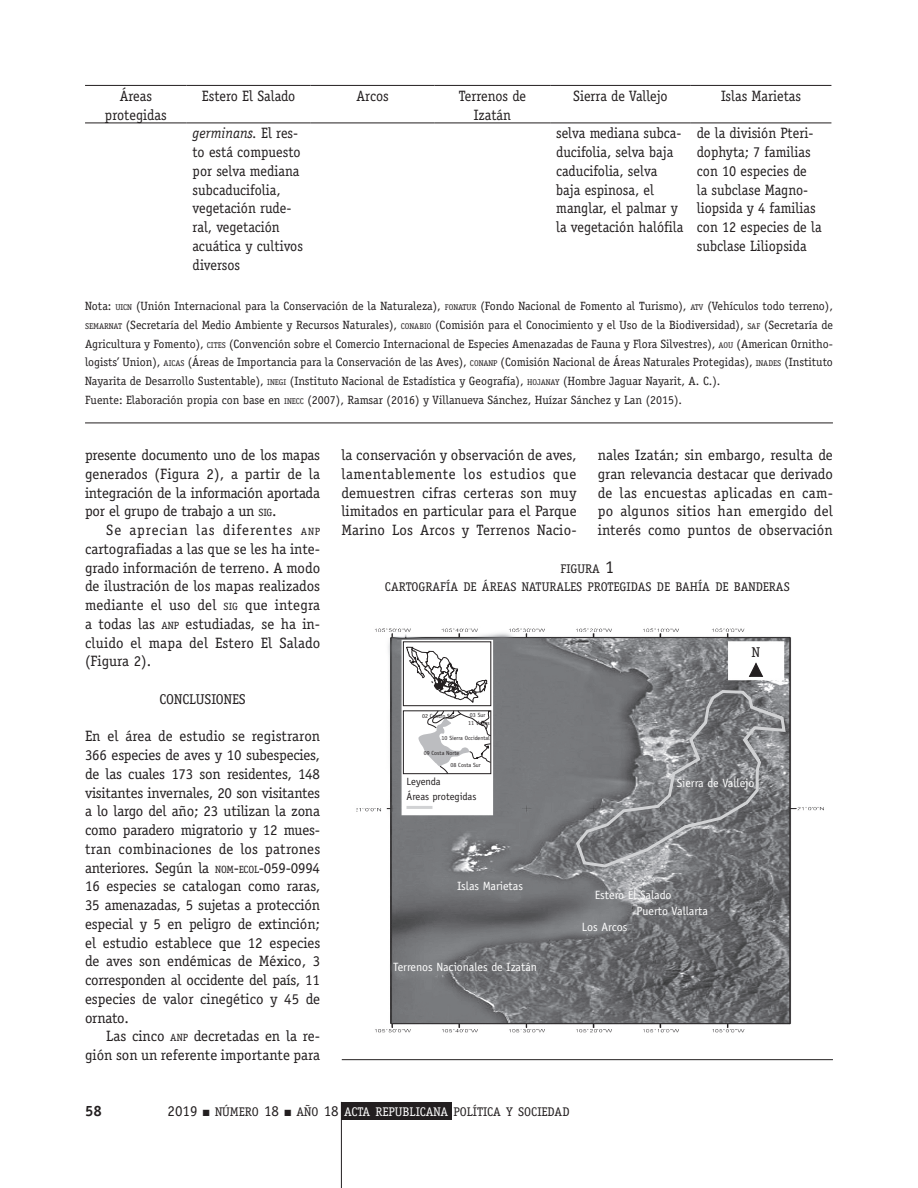
<style>
.page{position:relative;width:918px;height:1188px;background:#fff}
.page>*{position:absolute;margin:0;border:0;box-sizing:border-box;transform-origin:0 0}
.t1{font:15px/18.8px "Officina Serif";color:#231f20;text-align:justify}
.t2{font:15px/18.8px "Officina Serif";color:#231f20;scale:.95 1}
.t3{font:700 15px "Officina Serif";color:#231f20}
.t4{font:14.25px "Officina Serif";color:#231f20}
.t5{font:12.6px/18.8px "Officina Serif";color:#231f20;text-align:center}
.t6{font:12px/18.8px "Officina Serif";color:#231f20}
.t7{font:12px "Officina Sans";color:#fff}
.t8{font:10.5px/15px "Officina Sans";color:#231f20}
.t9{font:6px/8.4px "Officina Sans";color:#231f20}
.s1{font-style:italic}
.s2{font-size:8.4px}
.s3{font-size:10.5px}
.s4{font-style:inherit}
.s5{font-size:18px}
.s6{font-size:15px}
.s7{color:#fff}
</style>
<div class="page">
<div style="left:341px;top:1102px;width:110px;height:18px;background:#231f20"></div>
<hr style="left:341px;top:1102px;width:1px;height:86px;background:#231f20">
<hr style="left:85px;top:85px;width:102px;height:1px;background:#231f20">
<hr style="left:187px;top:85px;width:124px;height:1px;background:#231f20">
<hr style="left:311px;top:85px;width:124px;height:1px;background:#231f20">
<hr style="left:435px;top:85px;width:115px;height:1px;background:#231f20">
<hr style="left:550px;top:85px;width:141px;height:1px;background:#231f20">
<hr style="left:691px;top:85px;width:140px;height:1px;background:#231f20">
<hr style="left:85px;top:123px;width:102px;height:1px;background:#231f20">
<hr style="left:187px;top:123px;width:124px;height:1px;background:#231f20">
<hr style="left:311px;top:123px;width:124px;height:1px;background:#231f20">
<hr style="left:435px;top:123px;width:115px;height:1px;background:#231f20">
<hr style="left:550px;top:123px;width:141px;height:1px;background:#231f20">
<hr style="left:691px;top:123px;width:140px;height:1px;background:#231f20">
<hr style="left:85px;top:423px;width:748px;height:1px;background:#231f20">
<hr style="left:342px;top:1059px;width:491px;height:1px;background:#231f20">
<img style="left:356px;top:628px;width:468px;height:405px">
<svg style="left:406px;top:647px;width:81px;height:56px"></svg>
<svg style="left:418px;top:710px;width:73px;height:62px"></svg>
<div style="left:403px;top:711px;width:88px;height:63px;border:1px solid #231f20"></div>
<div style="left:403px;top:642px;width:88px;height:64px;border:1px solid #231f20"></div>
<svg style="left:574px;top:688px;width:213px;height:181px"></svg>
<hr style="left:407px;top:806px;width:25px;height:3px;background:#d1d2d4">
<svg style="left:749px;top:663px;width:14px;height:13px"></svg>
<p class="t2" style="left:105px;top:86px;width:67px;text-align:center">Áreas protegidas</p>
<p class="t2" style="left:202px;top:86px;width:100px">Estero El Salado</p>
<p class="t2" style="left:357px;top:86px;width:35px">Arcos</p>
<p class="t2" style="left:459px;top:86px;width:72px;text-align:center">Terrenos de<br>Izatán</p>
<p class="t2" style="left:573px;top:86px;width:101px">Sierra de Vallejo</p>
<p class="t2" style="left:721px;top:86px;width:86px">Islas Marietas</p>
<p class="t2" style="left:193px;top:124px;width:118px"><span class="s1">germinans.</span> El res&shy;to está compuesto por selva mediana subcaducifolia, vegetación rude&shy;ral, vegetación acuática y cultivos diversos</p>
<p class="t2" style="left:556px;top:124px;width:135px">selva mediana subca&shy;ducifolia, selva baja caducifolia, selva baja espinosa, el manglar, el palmar y la vegetación halófila</p>
<p class="t2" style="left:697px;top:124px;width:133px">de la división Pteri&shy;dophyta; 7 familias con 10 especies de<br>la subclase Magno&shy;liopsida y 4 familias con 12 especies de la subclase Liliopsida</p>
<p class="t6" style="left:85px;top:297px;width:749px">Nota: <span class="s2">UICN</span> (Unión Internacional para la Conservación de la Naturaleza), <span class="s2">FONATUR</span> (Fondo Nacional de Fomento al Turismo), <span class="s2">ATV</span> (Vehículos todo terreno), <span class="s2">SEMARNAT</span> (Secretaría del Medio Ambiente y Recursos Naturales), <span class="s2">CONABIO</span> (Comisión para el Conocimiento y el Uso de la Biodiversidad), <span class="s2">SAF</span> (Secretaría de Agricultura y Fomento), <span class="s2">CITES</span> (Convención sobre el Comercio Internacional de Especies Amenazadas de Fauna y Flora Silvestres), <span class="s2">AOU</span> (American Ornitho&shy;logists’ Union), <span class="s2">AICAS</span> (Áreas de Importancia para la Conservación de las Aves), <span class="s2">CONANP</span> (Comisión Nacional de Áreas Naturales Protegidas), <span class="s2">INADES</span> (Instituto Nayarita de Desarrollo Sustentable), <span class="s2">INEGI</span> (Instituto Nacional de Estadística y Geografía), <span class="s2">HOJANAY</span> (Hombre Jaguar Nayarit, A. C.).<br>Fuente: Elaboración propia con base en <span class="s2">INECC</span> (2007), Ramsar (2016) y Villanueva Sánchez, Huízar Sánchez y Lan (2015).</p>
<p class="t1" style="left:85px;top:446px;width:237px">presente documento uno de los mapas generados (Figura 2), a partir de la integración de la información aportada por el grupo de trabajo a un <span class="s3">SIG</span>.</p>
<p class="t1" style="left:85px;top:521px;width:237px;text-indent:21px">Se aprecian las diferentes <span class="s3">ANP </span>cartografiadas a las que se les ha inte&shy;grado información de terreno. A modo de ilustración de los mapas realizados mediante el uso del <span class="s3">SIG</span> que integra a todas las <span class="s3">ANP</span> estudiadas, se ha in&shy;cluido el mapa del Estero El Salado (Figura 2).</p>
<p class="t4" style="left:159px;top:691px;width:88px">CONCLUSIONES</p>
<p class="t1" style="left:85px;top:727px;width:237px">En el área de estudio se registraron 366 especies de aves y 10 subespecies, de las cuales 173 son residentes, 148 visitantes invernales, 20 son visitantes a lo largo del año; 23 utilizan la zona como paradero migratorio y 12 mues&shy;tran combinaciones de los patrones anteriores. Según la <span class="s3">NOM</span><span class="s4">-</span><span class="s3">ECOL</span>-059-0994<br>16 especies se catalogan como raras, 35 amenazadas, 5 sujetas a protección especial y 5 en peligro de extinción; el estudio establece que 12 especies de aves son endémicas de México, 3 corresponden al occidente del país, 11 especies de valor cinegético y 45 de ornato.</p>
<p class="t1" style="left:85px;top:1027px;width:237px;text-align:right">Las cinco <span class="s3">ANP</span> decretadas en la re&shy;gión son un referente importante para</p>
<p class="t1" style="left:341px;top:446px;width:237px">la conservación y observación de aves, lamentablemente los estudios que demuestren cifras certeras son muy limitados en particular para el Parque Marino Los Arcos y Terrenos Nacio-</p>
<p class="t1" style="left:598px;top:446px;width:237px">nales Izatán; sin embargo, resulta de gran relevancia destacar que derivado de las encuestas aplicadas en cam&shy;po algunos sitios han emergido del interés como puntos de observación</p>
<p class="t5" style="left:385px;top:559px;width:406px">FIGURA <span class="s5">1<br></span>CARTOGRAFÍA DE ÁREAS NATURALES PROTEGIDAS DE BAHÍA DE BANDERAS</p>
<p class="t9" style="left:422px;top:711px;width:34px">02 Centro Sur</p>
<p class="t9" style="left:468px;top:711px;width:23px">03 Sur<br>11 Valles</p>
<p class="t9" style="left:442px;top:734px;width:50px">10 Sierra Occidental</p>
<p class="t9" style="left:451px;top:760px;width:32px">08 Costa Sur</p>
<p class="t9" style="left:424px;top:749px;width:37px">09 Costa Norte</p>
<p class="t8" style="left:407px;top:774px;width:72px">Leyenda<br>Áreas protegidas</p>
<p class="t7" style="left:457px;top:879px;width:68px">Islas Marietas</p>
<p class="t7" style="left:393px;top:960px;width:146px">Terrenos Nacionales de Izatán</p>
<p class="t4" style="left:752px;top:644px;width:10px">N</p>
<p class="t7" style="left:677px;top:776px;width:79px">Sierra de Vallejo</p>
<p class="t7" style="left:595px;top:888px;width:78px">Estero El Salado</p>
<p class="t7" style="left:582px;top:920px;width:47px">Los Arcos</p>
<p class="t7" style="left:637px;top:904px;width:73px">Puerto Vallarta</p>
<p class="t3" style="left:85px;top:1102px;width:18px">58</p>
<p class="t5" style="left:168px;top:1103px;width:404px"><span class="s6">2019</span> ■ NÚMERO <span class="s6">18</span> ■ AÑO <span class="s6">18</span> <span class="s7">ACTA REPUBLICANA</span> POLÍTICA Y SOCIEDAD</p>
</div>
